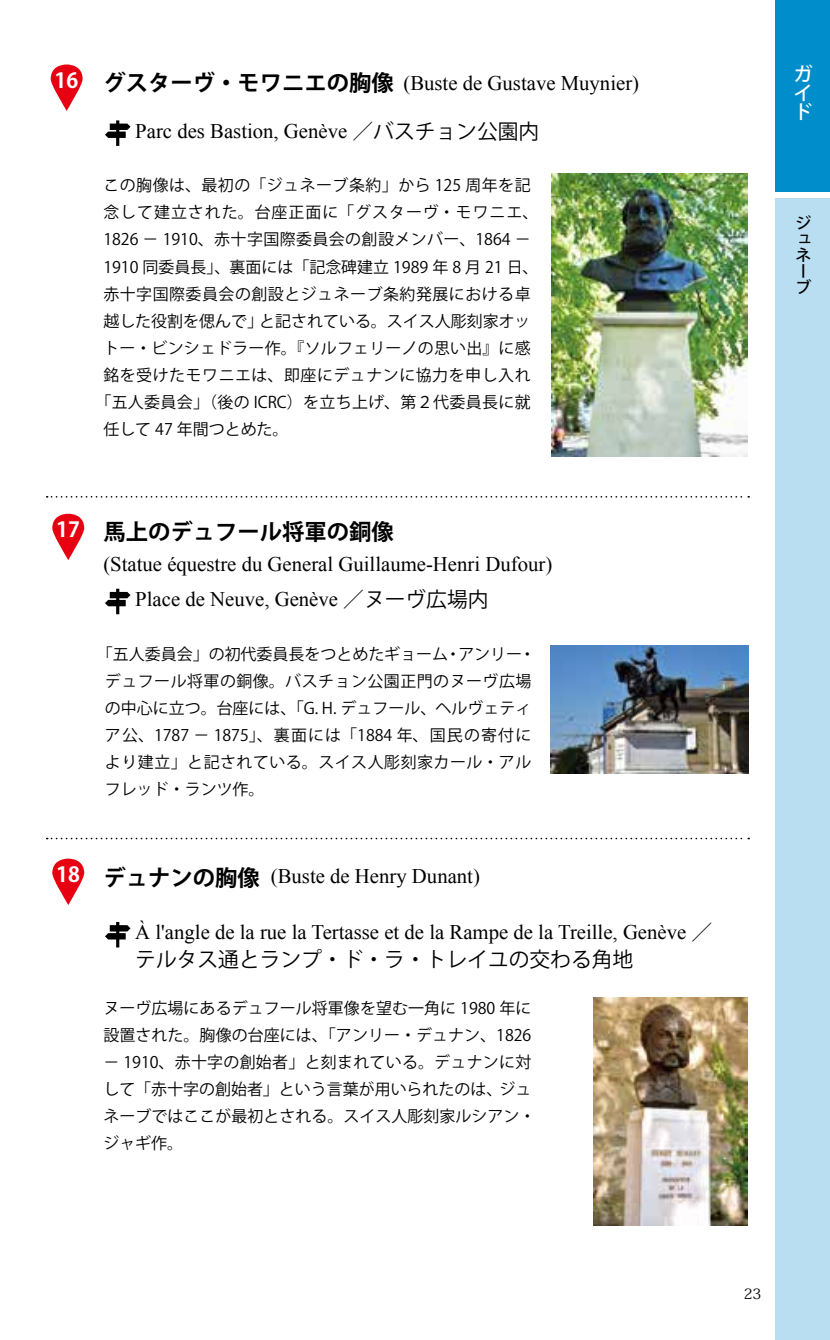
<style>
.page{position:relative;width:830px;height:1340px;background:#fff}
.page>*{position:absolute;margin:0;border:0;box-sizing:border-box;transform-origin:0 0}
.t1{font:700 22.28px "Koz Go Pr 6 N";color:#000}
.t2{font:20.7px/35.3px "Times New Roman";color:#000}
.t3{font:20.7px "Koz Go Pr 6 N";color:#000}
.t4{font:700 20.7px "Koz Go Pr 6 N";color:#fff}
.t5{font:500 19.12px/19.1px "Koz Go Pr 6 N";color:#fff;text-align:justify}
.t6{font:15.97px/27px "Koz Go Pr 6 N";letter-spacing:.005em;color:#000}
.t7{font:15.97px "Koz Go Pr 6 N";letter-spacing:.03em;color:#000}
.t8{font:15.97px "Koz Go Pr 6 N";letter-spacing:.025em;color:#000}
.t9{font:15.97px "Koz Go Pr 6 N";letter-spacing:.06em;color:#000}
.t10{font:500 15.97px/16px "Koz Go Pr 6 N";color:#000}
.t11{font:14.4px "Koz Min Pro";color:#000}
.s1{font-family:"Koz Go Pr 6 N";font-weight:700;font-size:22.28px}
.s2{font-family:"Koz Go Pr 6 N";font-weight:200}
.s3{font-family:"Koz Go Pr 6 N"}
.s4{font-family:"Koz Min Pro"}
</style>
<div class="page">
<div style="left:775px;top:0;width:54px;height:191px;background:#008dcb"></div>
<div style="left:775px;top:198px;width:54px;height:1141px;background:#b9ddf1"></div>
<svg style="left:105px;top:120px;width:25px;height:26px"></svg>
<img style="left:551px;top:174px;width:196px;height:282px">
<svg style="left:47px;top:496px;width:701px;height:1px"></svg>
<svg style="left:47px;top:837px;width:701px;height:2px"></svg>
<svg style="left:105px;top:588px;width:25px;height:26px"></svg>
<img style="left:550px;top:645px;width:197px;height:128px">
<svg style="left:105px;top:922px;width:25px;height:25px"></svg>
<img style="left:593px;top:997px;width:154px;height:228px">
<svg style="left:51px;top:64px;width:32px;height:47px"></svg>
<svg style="left:52px;top:514px;width:32px;height:46px"></svg>
<svg style="left:52px;top:858px;width:32px;height:47px"></svg>
<p class="t4" style="left:54px;top:68px;width:25px">16</p>
<p class="t2" style="left:103px;top:66px;width:537px"><span class="s1">グスターヴ・モワニエの胸像</span> (Buste de Gustave Muynier)</p>
<p class="t2" style="left:135px;top:113px;width:405px">Parc des Bastion, Genève <span class="s2">／</span><span class="s3">バスチョン公園内</span></p>
<p class="t7" style="left:103px;top:176px;width:428px">この胸像は、最初の「ジュネーブ条約」から 125 周年を記</p>
<p class="t9" style="left:103px;top:203px;width:436px">念して建立された。台座正面に「グスターヴ・モワニエ、</p>
<p class="t8" style="left:103px;top:230px;width:428px">1826 － 1910、赤十字国際委員会の創設メンバー、1864 －</p>
<p class="t6" style="left:103px;top:253px;width:436px">1910 同委員長」、裏面には「記念碑建立 1989 年 8 月 21 日、</p>
<p class="t7" style="left:103px;top:285px;width:428px">赤十字国際委員会の創設とジュネーブ条約発展における卓</p>
<p class="t6" style="left:103px;top:308px;width:428px">越した役割を偲んで」と記されている。スイス人彫刻家オッ</p>
<p class="t6" style="left:103px;top:335px;width:428px">トー・ビンシェドラー作。『ソルフェリーノの思い出』に感</p>
<p class="t7" style="left:103px;top:366px;width:428px">銘を受けたモワニエは、即座にデュナンに協力を申し入れ</p>
<p class="t6" style="left:95px;top:389px;width:436px">「五人委員会」（後の ICRC）を立ち上げ、第２代委員長に就</p>
<p class="t6" style="left:103px;top:416px;width:186px">任して 47 年間つとめた。</p>
<p class="t5" style="left:793px;top:64px;width:20px">ガイド</p>
<p class="t10" style="left:795px;top:215px;width:17px">ジュネーブ</p>
<p class="t4" style="left:56px;top:517px;width:25px">17</p>
<h1 class="t1" style="left:103px;top:519px;width:292px">馬上のデュフール将軍の銅像</h1>
<p class="t2" style="left:135px;top:545px;width:418px;text-indent:-32px">(Statue équestre du General Guillaume-Henri Dufour)<br>Place de Neuve, Genève <span class="s4">／</span><span class="s3">ヌーヴ広場内</span></p>
<p class="t6" style="left:105px;top:640px;width:431px;text-indent:-8px">「五人委員会」の初代委員長をつとめたギョーム・アンリー・デュフール将軍の銅像。バスチョン公園正門のヌーヴ広場の中心に立つ。台座には、「G. H. デュフール、ヘルヴェティア公、1787 － 1875」、裏面には「1884 年、国民の寄付により建立」と記されている。スイス人彫刻家カール・アルフレッド・ランツ作。</p>
<p class="t4" style="left:56px;top:862px;width:25px">18</p>
<p class="t2" style="left:103px;top:858px;width:378px"><span class="s1">デュナンの胸像</span> (Buste de Henry Dunant)</p>
<p class="t2" style="left:135px;top:914px;width:578px">À l'angle de la rue la Tertasse et de la Rampe de la Treille, Genève <span class="s4">／</span></p>
<p class="t3" style="left:135px;top:948px;width:499px">テルタス通とランプ・ド・ラ・トレイユの交わる角地</p>
<p class="t6" style="left:103px;top:994px;width:433px">ヌーヴ広場にあるデュフール将軍像を望む一角に 1980 年に設置された。胸像の台座には、「アンリー・デュナン、1826－ 1910、赤十字の創始者」と刻まれている。デュナンに対して「赤十字の創始者」という言葉が用いられたのは、ジュネーブではここが最初とされる。スイス人彫刻家ルシアン・ジャギ作。</p>
<p class="t11" style="left:743px;top:1283px;width:19px">23</p>
</div>
